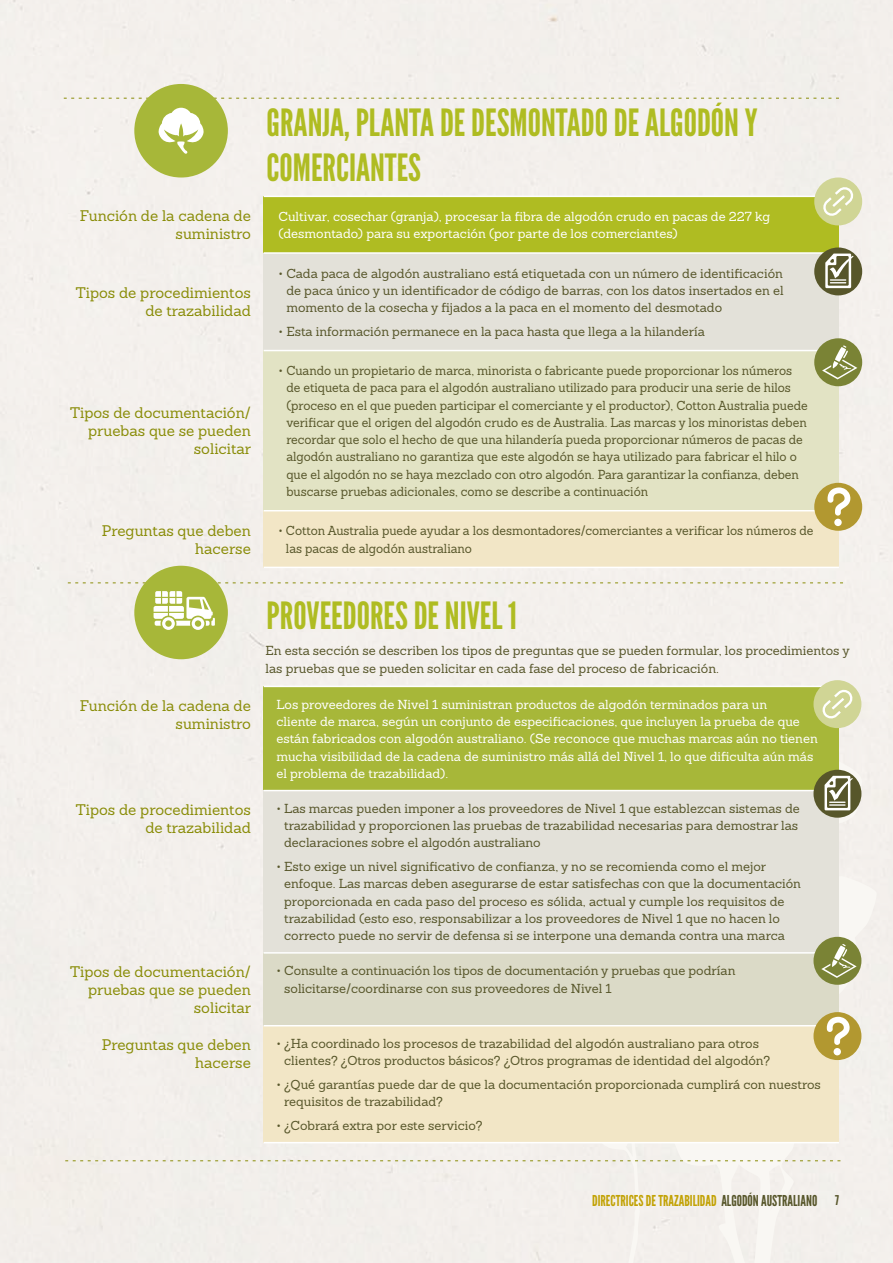
<style>
.page{position:relative;width:893px;height:1263px;background:#fff}
.page>*{position:absolute;margin:0;border:0;box-sizing:border-box;transform-origin:0 0}
.t1{font:37.5px/45px "League Gothic";color:#afbc22}
.t2{font:15px/18px "Sanchez";color:#8a8d09;text-align:right}
.t3{font:15px "League Gothic";color:#c2a204}
.t4{font:12.75px/17.2px "Sanchez";color:#57562a}
.t5{font:12.75px/17.2px "Sanchez";color:#fff}
.t6{font:12.75px/17.2px "Sanchez";color:#57562a;scale:.95 1}
.s1{color:#57562a}
.s2{font-size:13.5px;color:#57562a}
</style>
<div class="page">
<div style="left:1px;top:0;width:892px;height:1263px;background:#f4f0ec"></div>
<div style="left:839px;top:750px;width:38px;height:513px;background:#f4f0ec"></div>
<hr style="left:0;top:0;width:1px;height:1263px;background:#57562a">
<div style="left:264px;top:196px;width:575px;height:57px;background:#afbc22"></div>
<div style="left:264px;top:253px;width:575px;height:98px;background:#e3e1d9"></div>
<div style="left:264px;top:351px;width:575px;height:160px;background:#e2e3c4"></div>
<div style="left:264px;top:511px;width:575px;height:56px;background:#f2e6c6"></div>
<hr style="left:264px;top:350px;width:575px;height:1px;background:#fff">
<hr style="left:264px;top:510px;width:575px;height:1px;background:#fff">
<hr style="left:264px;top:567px;width:575px;height:1px;background:#fff">
<hr style="left:264px;top:196px;width:575px;height:1px;background:#fff">
<hr style="left:264px;top:252px;width:575px;height:2px;background:#fff">
<div style="left:264px;top:686px;width:575px;height:104px;background:#a7b739"></div>
<div style="left:264px;top:790px;width:575px;height:163px;background:#e3e1d9"></div>
<div style="left:264px;top:953px;width:575px;height:73px;background:#dbdac7"></div>
<hr style="left:264px;top:686px;width:575px;height:1px;background:#fff">
<hr style="left:264px;top:790px;width:575px;height:1px;background:#fff">
<hr style="left:264px;top:952px;width:575px;height:2px;background:#fff">
<svg style="left:68px;top:582px;width:775px;height:1px"></svg>
<svg style="left:64px;top:98px;width:775px;height:1px"></svg>
<div style="left:814px;top:177px;width:48px;height:48px;background:#d0d595;border-radius:50%"></div>
<svg style="left:823px;top:187px;width:31px;height:29px"></svg>
<div style="left:813px;top:680px;width:48px;height:48px;background:#d0d595;border-radius:50%"></div>
<svg style="left:822px;top:689px;width:31px;height:30px"></svg>
<div style="left:814px;top:338px;width:48px;height:48px;background:#7a8335;border-radius:50%"></div>
<svg style="left:822px;top:345px;width:35px;height:34px"></svg>
<div style="left:814px;top:247px;width:48px;height:48px;background:#57562a;border-radius:50%"></div>
<svg style="left:825px;top:254px;width:28px;height:34px"></svg>
<div style="left:814px;top:483px;width:48px;height:48px;background:#b29830;border-radius:50%"></div>
<svg style="left:827px;top:487px;width:23px;height:39px"></svg>
<div style="left:134px;top:566px;width:94px;height:93px;background:#a7b739;border-radius:50%"></div>
<svg style="left:154px;top:591px;width:61px;height:39px"></svg>
<div style="left:813px;top:770px;width:48px;height:48px;background:#57562a;border-radius:50%"></div>
<svg style="left:825px;top:776px;width:28px;height:34px"></svg>
<div style="left:813px;top:937px;width:48px;height:48px;background:#7a8335;border-radius:50%"></div>
<svg style="left:821px;top:944px;width:36px;height:34px"></svg>
<div style="left:813px;top:1012px;width:48px;height:48px;background:#b29830;border-radius:50%"></div>
<svg style="left:65px;top:1017px;width:785px;height:246px;background:#f1ebdc"></svg>
<div style="left:134px;top:84px;width:94px;height:93px;background:#a7b739;border-radius:50%"></div>
<svg style="left:158px;top:108px;width:46px;height:46px"></svg>
<h1 class="t1" style="left:267px;top:100px;width:492px">GRANJA, PLANTA DE DESMONTADO DE ALGODÓN Y<br>COMERCIANTES</h1>
<p class="t2" style="left:80px;top:207px;width:173px">Función de la cadena de suministro</p>
<p class="t5" style="left:279px;top:208px;width:493px">Cultivar, cosechar (granja), procesar la fibra de algodón crudo en pacas de 227 kg (desmontado) para su exportación (por parte de los comerciantes)</p>
<p class="t2" style="left:76px;top:284px;width:176px">Tipos de procedimientos de trazabilidad</p>
<p class="t2" style="left:70px;top:404px;width:183px">Tipos de documentación/ pruebas que se pueden solicitar</p>
<p class="t4" style="left:286px;top:264px;width:499px;text-align:justify;text-indent:-8px">• Cada paca de algodón australiano está etiquetada con un número de identificación de paca único y un identificador de código de barras, con los datos insertados en el momento de la cosecha y fijados a la paca en el momento del desmotado</p>
<p class="t4" style="left:279px;top:322px;width:428px">• Esta información permanece en la paca hasta que llega a la hilandería</p>
<p class="t4" style="left:286px;top:362px;width:523px;text-indent:-8px">• Cuando un propietario de marca, minorista o fabricante puede proporcionar los números de etiqueta de paca para el algodón australiano utilizado para producir una serie de hilos (proceso en el que pueden participar el comerciante y el productor), Cotton Australia puede verificar que el origen del algodón crudo es de Australia. Las marcas y los minoristas deben recordar que solo el hecho de que una hilandería pueda proporcionar números de pacas de algodón australiano no garantiza que este algodón se haya utilizado para fabricar el hilo o que el algodón no se haya mezclado con otro algodón. Para garantizar la confianza, deben buscarse pruebas adicionales, como se describe a continuación</p>
<p class="t2" style="left:102px;top:521px;width:150px">Preguntas que deben hacerse</p>
<p class="t6" style="left:286px;top:522px;width:557px;text-indent:-7px">• Cotton Australia puede ayudar a los desmontadores/comerciantes a verificar los números de las pacas de algodón australiano</p>
<h1 class="t1" style="left:267px;top:593px;width:252px">PROVEEDORES DE NIVEL 1</h1>
<p class="t4" style="left:266px;top:642px;width:586px;line-height:18px">En esta sección se describen los tipos de preguntas que se pueden formular, los procedimientos y las pruebas que se pueden solicitar en cada fase del proceso de fabricación.</p>
<p class="t2" style="left:80px;top:696px;width:173px">Función de la cadena de suministro</p>
<p class="t5" style="left:276px;top:695px;width:543px">Los proveedores de Nivel 1 suministran productos de algodón terminados para un<br>cliente de marca, según un conjunto de especificaciones, que incluyen la prueba de que están fabricados con algodón australiano. (Se reconoce que muchas marcas aún no tienen mucha visibilidad de la cadena de suministro más allá del Nivel 1, lo que dificulta aún más el problema de trazabilidad).</p>
<p class="t2" style="left:76px;top:800px;width:176px">Tipos de procedimientos de trazabilidad</p>
<p class="t4" style="left:284px;top:800px;width:517px;text-indent:-8px">• Las marcas pueden imponer a los proveedores de Nivel 1 que establezcan sistemas de trazabilidad y proporcionen las pruebas de trazabilidad necesarias para demostrar las declaraciones sobre el algodón australiano</p>
<p class="t4" style="left:284px;top:858px;width:518px;text-indent:-8px">• Esto exige un nivel significativo de confianza, y no se recomienda como el mejor enfoque. Las marcas deben asegurarse de estar satisfechas con que la documentación proporcionada en cada paso del proceso es sólida, actual y cumple los requisitos de trazabilidad (esto eso, responsabilizar a los proveedores de Nivel 1 que no hacen lo correcto puede no servir de defensa si se interpone una demanda contra una marca</p>
<p class="t2" style="left:70px;top:962px;width:183px">Tipos de documentación/ pruebas que se pueden solicitar</p>
<p class="t4" style="left:284px;top:962px;width:453px;text-indent:-8px">• Consulte a continuación los tipos de documentación y pruebas que podrían solicitarse/coordinarse con sus proveedores de Nivel 1</p>
<p class="t2" style="left:102px;top:1035px;width:150px">Preguntas que deben hacerse</p>
<p class="t4" style="left:284px;top:1035px;width:488px;text-indent:-8px">• ¿Ha coordinado los procesos de trazabilidad del algodón australiano para otros clientes? ¿Otros productos básicos? ¿Otros programas de identidad del algodón?</p>
<p class="t4" style="left:284px;top:1076px;width:538px;text-indent:-8px">• ¿Qué garantías puede dar de que la documentación proporcionada cumplirá con nuestros requisitos de trazabilidad?</p>
<p class="t4" style="left:276px;top:1117px;width:208px">• ¿Cobrará extra por este servicio?</p>
<p class="t3" style="left:592px;top:1192px;width:248px">DIRECTRICES DE TRAZABILIDAD <span class="s1">ALGODÓN AUSTRALIANO</span> <span class="s2">7</span></p>
</div>
